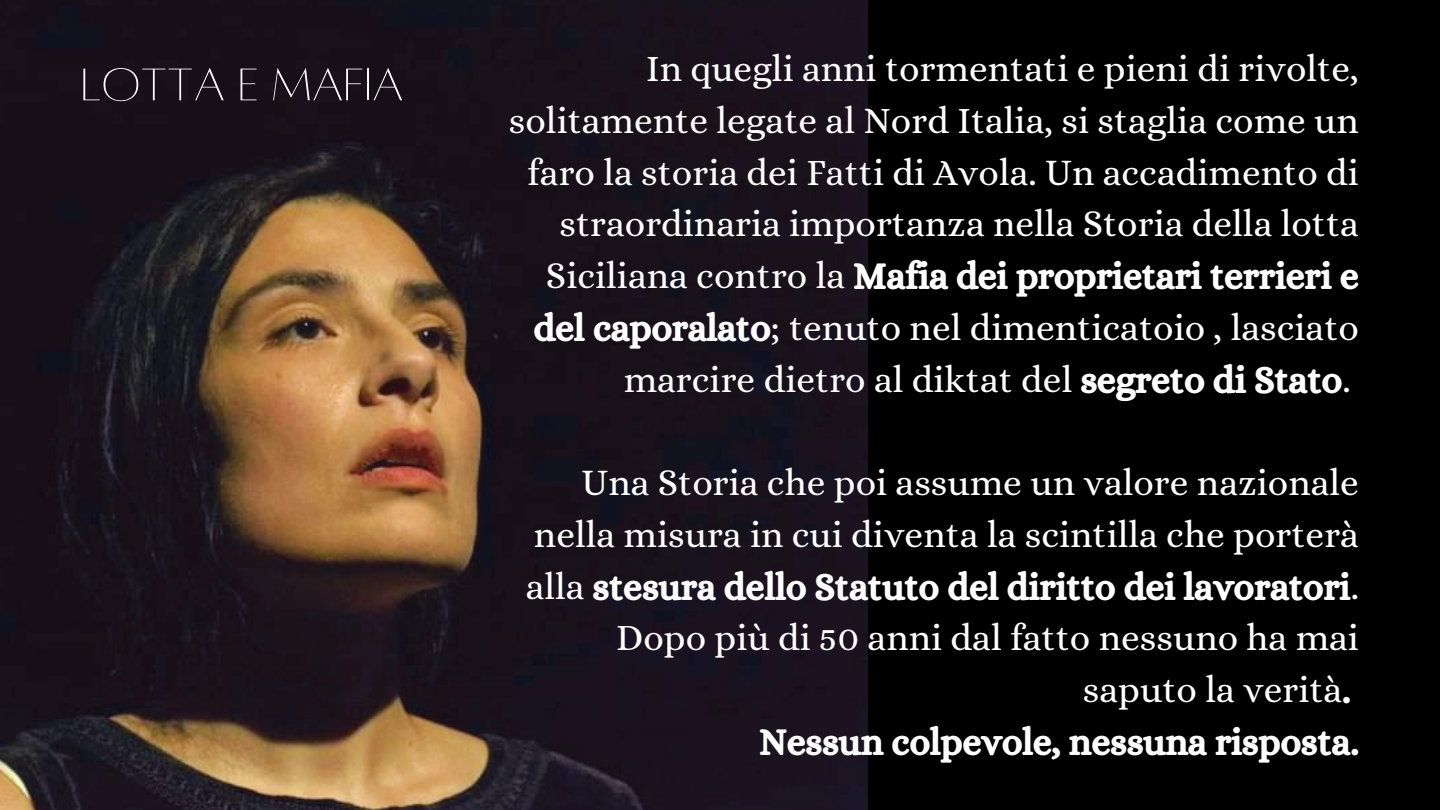
<style>
.page{position:relative;width:1440px;height:810px;background:#000}
.page>*{position:absolute;margin:0;border:0;box-sizing:border-box;transform-origin:0 0}
.t1{font:50.4px "Alta light";color:#fff}
.t2{font:37.4px/51.8px "Alice";color:#fff;text-align:right}
.t3{font:37.4px "CA Generated";color:#fff}
.s1{font-family:"Alice"}
.s2{font-family:"CA Generated"}
</style>
<div class="page">
<img style="left:0;top:0;width:867px;height:810px">
<h1 class="t1" style="left:81px;top:57px;width:324px">LOTTA E MAFIA</h1>
<p class="t2" style="left:509px;top:45px;width:852px">In quegli anni tormentati e pieni di rivolte, solitamente legate al Nord Italia, si staglia come un faro la storia dei Fatti di Avola. Un accadimento di straordinaria importanza nella Storia della lotta</p>
<p class="t3" style="left:546px;top:255px;width:815px"><span class="s1">Siciliana contro la</span> Mafia dei proprietari terrieri e</p>
<p class="t2" style="left:534px;top:304px;width:827px"><span class="s2">del caporalato</span>; tenuto nel dimenticatoio , lasciato marcire dietro al diktat del <span class="s2">segreto di Stato</span>.</p>
<p class="t2" style="left:534px;top:459px;width:827px">Una Storia che poi assume un valore nazionale nella misura in cui diventa la scintilla che porterà</p>
<p class="t3" style="left:526px;top:566px;width:835px"><span class="s1">alla</span> stesura dello Statuto del diritto dei lavoratori<span class="s1">.</span></p>
<p class="t2" style="left:616px;top:614px;width:744px">Dopo più di 50 anni dal fatto nessuno ha mai saputo la verità<span class="s2">.</span></p>
<p class="t3" style="left:759px;top:721px;width:601px">Nessun colpevole, nessuna risposta.</p>
</div>
